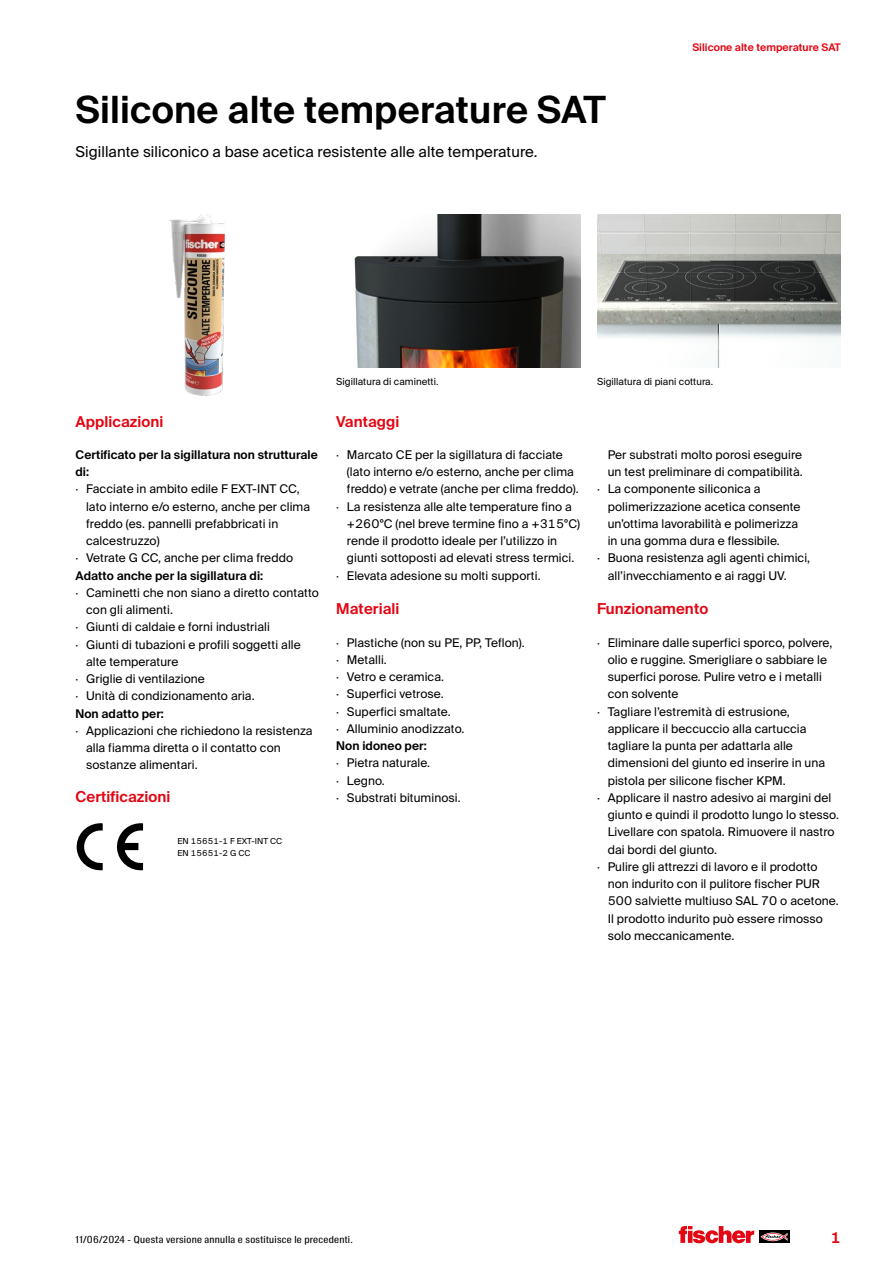
<style>
.page{position:relative;width:893px;height:1263px;background:#fff}
.page>*{position:absolute;margin:0;border:0;box-sizing:border-box;transform-origin:0 0}
.t1{font:600 37.5px "fischerstrong";letter-spacing:.005em;color:#000}
.t2{font:15px "fischerstrong";letter-spacing:.005em;color:#000}
.t3{font:600 15px "fischerstrong";letter-spacing:.005em;color:#e30613}
.t4{font:12px/17.2px "fischerstrong";letter-spacing:.005em;color:#000}
.t5{font:600 12px/17.2px "fischerstrong";letter-spacing:.005em;color:#000}
.t6{font:600 10.5px "fischerstrong";letter-spacing:.005em;color:#e30613}
.t7{font:9.75px "fischerstrong Cond";letter-spacing:.025em;color:#000;scale:1.1 1}
.t8{font:9.75px "fischerstrong";letter-spacing:.005em;color:#000}
.t9{font:8.25px/12px "fischerstrong";letter-spacing:.005em;color:#000}
</style>
<div class="page">
<svg style="left:759px;top:1231px;width:30px;height:12px"></svg>
<svg style="left:760px;top:1232px;width:27px;height:9px"></svg>
<svg style="left:679px;top:1226px;width:75px;height:17px"></svg>
<img style="left:597px;top:215px;width:244px;height:153px">
<img style="left:354px;top:215px;width:226px;height:153px">
<img style="left:170px;top:215px;width:55px;height:181px">
<svg style="left:76px;top:823px;width:27px;height:48px"></svg>
<svg style="left:117px;top:823px;width:26px;height:48px"></svg>
<h1 class="t1" style="left:75px;top:88px;width:532px">Silicone alte temperature SAT</h1>
<p class="t2" style="left:75px;top:143px;width:464px">Sigillante siliconico a base acetica resistente alle alte temperature.</p>
<p class="t6" style="left:692px;top:41px;width:150px">Silicone alte temperature SAT</p>
<p class="t8" style="left:336px;top:376px;width:104px">Sigillatura di caminetti.</p>
<p class="t8" style="left:597px;top:376px;width:118px">Sigillatura di piani cottura.</p>
<p class="t3" style="left:75px;top:413px;width:89px">Applicazioni</p>
<p class="t5" style="left:75px;top:446px;width:244px">Certificato per la sigillatura non strutturale di:</p>
<p class="t4" style="left:75px;top:481px;width:226px">· Facciate in ambito edile F EXT-INT CC,</p>
<p class="t4" style="left:86px;top:498px;width:226px">lato interno e/o esterno, anche per clima</p>
<p class="t4" style="left:86px;top:515px;width:194px">freddo (es. pannelli prefabbricati in</p>
<p class="t4" style="left:86px;top:532px;width:75px">calcestruzzo)</p>
<p class="t4" style="left:75px;top:550px;width:219px">· Vetrate G CC, anche per clima freddo</p>
<p class="t5" style="left:75px;top:567px;width:189px">Adatto anche per la sigillatura di:</p>
<p class="t4" style="left:75px;top:584px;width:245px">· Caminetti che non siano a diretto contatto</p>
<p class="t4" style="left:86px;top:601px;width:88px">con gli alimenti.</p>
<p class="t4" style="left:75px;top:619px;width:196px">· Giunti di caldaie e forni industriali</p>
<p class="t4" style="left:75px;top:636px;width:227px">· Giunti di tubazioni e profili soggetti alle</p>
<p class="t4" style="left:86px;top:653px;width:94px">alte temperature</p>
<p class="t4" style="left:75px;top:670px;width:131px">· Griglie di ventilazione</p>
<p class="t4" style="left:75px;top:688px;width:181px">· Unità di condizionamento aria.</p>
<p class="t5" style="left:75px;top:705px;width:90px">Non adatto per:</p>
<p class="t4" style="left:86px;top:722px;width:228px;text-indent:-11px">· Applicazioni che richiedono la resistenza alla fiamma diretta o il contatto con sostanze alimentari.</p>
<p class="t3" style="left:336px;top:413px;width:65px">Vantaggi</p>
<p class="t4" style="left:336px;top:446px;width:228px">· Marcato CE per la sigillatura di facciate</p>
<p class="t4" style="left:347px;top:463px;width:229px">(lato interno e/o esterno, anche per clima</p>
<p class="t4" style="left:347px;top:481px;width:233px">freddo) e vetrate (anche per clima freddo).</p>
<p class="t4" style="left:336px;top:498px;width:237px">· La resistenza alle alte temperature fino a</p>
<p class="t4" style="left:347px;top:515px;width:235px">+260°C (nel breve termine fino a +315°C)</p>
<p class="t4" style="left:347px;top:532px;width:212px">rende il prodotto ideale per l’utilizzo in</p>
<p class="t4" style="left:347px;top:550px;width:229px">giunti sottoposti ad elevati stress termici.</p>
<p class="t4" style="left:336px;top:567px;width:206px">· Elevata adesione su molti supporti.</p>
<p class="t3" style="left:336px;top:600px;width:65px">Materiali</p>
<p class="t4" style="left:336px;top:634px;width:190px">· Plastiche (non su PE, PP, Teflon). · Metalli.<br>· Vetro e ceramica.<br>· Superfici vetrose.<br>· Superfici smaltate.<br>· Alluminio anodizzato.</p>
<p class="t5" style="left:336px;top:737px;width:92px">Non idoneo per:</p>
<p class="t4" style="left:336px;top:754px;width:95px">· Pietra naturale. · Legno.</p>
<p class="t3" style="left:75px;top:788px;width:96px">Certificazioni</p>
<p class="t4" style="left:336px;top:789px;width:126px">· Substrati bituminosi.</p>
<p class="t9" style="left:178px;top:836px;width:106px">EN 15651-1 F EXT-INT CC<br>EN 15651-2 G CC</p>
<p class="t4" style="left:608px;top:446px;width:196px">Per substrati molto porosi eseguire</p>
<p class="t4" style="left:608px;top:463px;width:197px">un test preliminare di compatibilità.</p>
<p class="t4" style="left:597px;top:481px;width:165px">· La componente siliconica a</p>
<p class="t4" style="left:608px;top:498px;width:194px">polimerizzazione acetica consente</p>
<p class="t4" style="left:608px;top:515px;width:192px">un’ottima lavorabilità e polimerizza</p>
<p class="t4" style="left:608px;top:532px;width:174px">in una gomma dura e flessibile.</p>
<p class="t4" style="left:597px;top:550px;width:215px">· Buona resistenza agli agenti chimici,</p>
<p class="t4" style="left:608px;top:567px;width:180px">all’invecchiamento e ai raggi UV.</p>
<p class="t3" style="left:597px;top:600px;width:113px">Funzionamento</p>
<p class="t4" style="left:597px;top:634px;width:237px">· Eliminare dalle superfici sporco, polvere,</p>
<p class="t4" style="left:608px;top:651px;width:221px">olio e ruggine. Smerigliare o sabbiare le</p>
<p class="t4" style="left:608px;top:668px;width:216px">superfici porose. Pulire vetro e i metalli</p>
<p class="t4" style="left:608px;top:685px;width:72px">con solvente</p>
<p class="t4" style="left:597px;top:703px;width:194px">· Tagliare l’estremità di estrusione,</p>
<p class="t4" style="left:608px;top:720px;width:200px">applicare il beccuccio alla cartuccia</p>
<p class="t4" style="left:608px;top:737px;width:187px">tagliare la punta per adattarla alle</p>
<p class="t4" style="left:608px;top:754px;width:219px">dimensioni del giunto ed inserire in una</p>
<p class="t4" style="left:608px;top:772px;width:179px">pistola per silicone fischer KPM.</p>
<p class="t4" style="left:597px;top:789px;width:236px">· Applicare il nastro adesivo ai margini del</p>
<p class="t4" style="left:608px;top:806px;width:233px">giunto e quindi il prodotto lungo lo stesso.</p>
<p class="t4" style="left:608px;top:823px;width:228px">Livellare con spatola. Rimuovere il nastro</p>
<p class="t4" style="left:608px;top:841px;width:111px">dai bordi del giunto.</p>
<p class="t4" style="left:597px;top:858px;width:222px">· Pulire gli attrezzi di lavoro e il prodotto</p>
<p class="t4" style="left:608px;top:875px;width:214px">non indurito con il pulitore fischer PUR</p>
<p class="t4" style="left:608px;top:892px;width:232px">500 salviette multiuso SAL 70 o acetone.</p>
<p class="t4" style="left:608px;top:910px;width:217px">Il prodotto indurito può essere rimosso</p>
<p class="t4" style="left:608px;top:927px;width:128px">solo meccanicamente.</p>
<p class="t7" style="left:75px;top:1234px;width:254px">11/06/2024 - Questa versione annulla e sostituisce le precedenti.</p>
<p class="t3" style="left:831px;top:1229px;width:12px">1</p>
</div>
